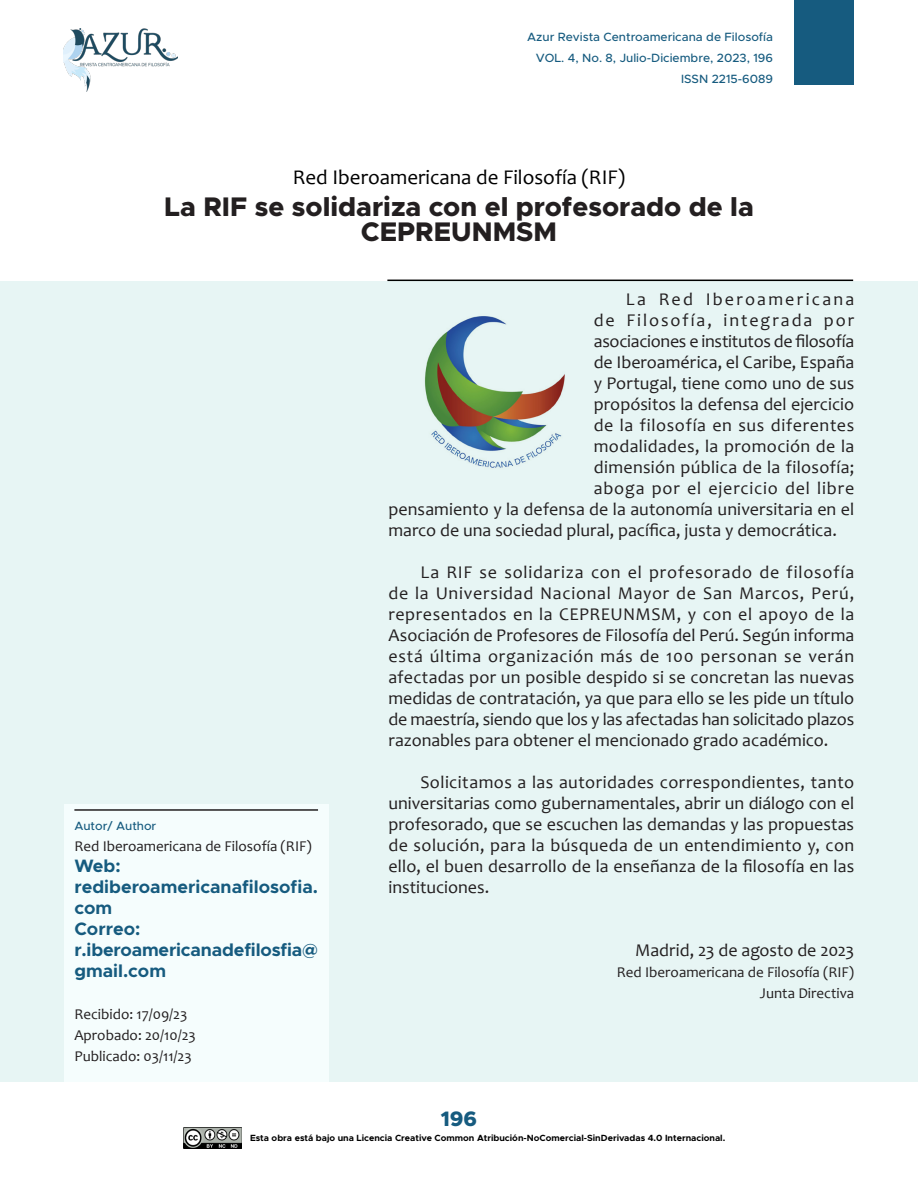
<style>
.page{position:relative;width:918px;height:1188px;background:#fff}
.page>*{position:absolute;margin:0;border:0;box-sizing:border-box;transform-origin:0 0}
.Títulos_de_los_artículos{font:800 27px/25.5px "Metropolis";color:#231f20;text-align:center}
.Títulos_de_los_artículos-2{font:21px "Candara";color:#000}
.t1{font:800 21px "Metropolis";color:#165b7f}
.Cuerpo_de_texto_inicial{font:18px/21px "Candara";letter-spacing:.005em;color:#231f20;text-align:justify}
.Notas_y_Referencias{font:700 18px/21px "Metropolis";color:#165b7f}
.Cuerpo_de_texto_inicial-2{font:18px "Candara";letter-spacing:-.015em;color:#231f20}
.Cuerpo_de_texto_inicial-3{font:18px "Candara";letter-spacing:.035em;color:#231f20}
.Cuerpo_de_texto_inicial-4{font:18px "Candara";letter-spacing:.045em;color:#231f20}
.Cuerpo_de_texto_inicial-5{font:18px "Candara";letter-spacing:.105em;color:#231f20}
.Cuerpo_de_texto_inicial-6{font:18px "Candara";letter-spacing:.125em;color:#231f20}
.Notas_y_Referencias-2{font:15px/21px "Candara";color:#231f20}
.Cuerpo_de_texto_inicial-7{font:15px/21px "Candara";color:#231f20;text-align:right}
.Info_Revista{font:500 12px "Metropolis";color:#165b7f}
.Notas_y_Referencias-3{font:500 12px "Metropolis";color:#165b7f}
.t2{font:700 9px "Metropolis";color:#000}
</style>
<div class="page">
<img style="left:184px;top:1128px;width:57px;height:20px">
<div style="left:794px;top:0;width:60px;height:85px;background:#165b7f"></div>
<img style="left:64px;top:29px;width:113px;height:62px">
<div style="left:0;top:281px;width:918px;height:801px;background:#e7f5f4"></div>
<div style="left:64px;top:804px;width:265px;height:278px;background:#f5fdfd"></div>
<hr style="left:74px;top:809px;width:244px;height:2px;background:#231f20">
<hr style="left:387px;top:280px;width:466px;height:1px;background:#000">
<img style="left:424px;top:316px;width:141px;height:152px">
<p class="Info_Revista" style="left:527px;top:29px;width:247px">Azur Revista Centroamericana de Filosofía</p>
<p class="Info_Revista" style="left:536px;top:50px;width:239px">VOL. 4, No. 8, Julio-Diciembre, 2023, 196</p>
<p class="Info_Revista" style="left:681px;top:71px;width:93px">ISSN 2215-6089</p>
<p class="Títulos_de_los_artículos-2" style="left:293px;top:164px;width:334px">Red Iberoamericana de Filosofía (RIF)</p>
<p class="Títulos_de_los_artículos" style="left:164px;top:194px;width:591px">La RIF se solidariza con el profesorado de la<br>CEPREUNMSM</p>
<p class="Notas_y_Referencias-3" style="left:74px;top:819px;width:83px">Autor/ Author</p>
<p class="Notas_y_Referencias-2" style="left:74px;top:836px;width:239px">Red Iberoamericana de Filosofía (RIF)</p>
<p class="Notas_y_Referencias" style="left:74px;top:855px;width:245px">Web: rediberoamericanafilosofia. com<br>Correo: r.iberoamericanadefilosfia@ gmail.com</p>
<p class="Notas_y_Referencias-2" style="left:74px;top:1004px;width:123px">Recibido: 17/09/23<br>Aprobado: 20/10/23<br>Publicado: 03/11/23</p>
<p class="Cuerpo_de_texto_inicial-6" style="left:626px;top:288px;width:230px">La Red Iberoamericana</p>
<p class="Cuerpo_de_texto_inicial-5" style="left:594px;top:309px;width:262px">de Filosofía, integrada por</p>
<p class="Cuerpo_de_texto_inicial-2" style="left:594px;top:330px;width:262px">asociaciones e institutos de filosofía</p>
<p class="Cuerpo_de_texto_inicial" style="left:594px;top:352px;width:262px">de Iberoamérica, el Caribe, España</p>
<p class="Cuerpo_de_texto_inicial" style="left:594px;top:373px;width:262px">y Portugal, tiene como uno de sus</p>
<p class="Cuerpo_de_texto_inicial" style="left:594px;top:394px;width:262px">propósitos la defensa del ejercicio</p>
<p class="Cuerpo_de_texto_inicial-3" style="left:594px;top:414px;width:262px">de la filosofía en sus diferentes</p>
<p class="Cuerpo_de_texto_inicial" style="left:594px;top:436px;width:262px">modalidades, la promoción de la</p>
<p class="Cuerpo_de_texto_inicial" style="left:594px;top:457px;width:262px">dimensión pública de la filosofía;</p>
<p class="Cuerpo_de_texto_inicial-4" style="left:594px;top:477px;width:262px">aboga por el ejercicio del libre</p>
<p class="Cuerpo_de_texto_inicial" style="left:388px;top:499px;width:467px">pensamiento y la defensa de la autonomía universitaria en el</p>
<p class="Cuerpo_de_texto_inicial" style="left:388px;top:520px;width:450px">marco de una sociedad plural, pacífica, justa y democrática.</p>
<p class="Cuerpo_de_texto_inicial" style="left:388px;top:562px;width:467px;text-indent:32px">La RIF se solidariza con el profesorado de filosofía de la Universidad Nacional Mayor de San Marcos, Perú, representados en la CEPREUNMSM, y con el apoyo de la Asociación de Profesores de Filosofía del Perú. Según informa está última organización más de 100 personan se verán afectadas por un posible despido si se concretan las nuevas medidas de contratación, ya que para ello se les pide un título de maestría, siendo que los y las afectadas han solicitado plazos razonables para obtener el mencionado grado académico.</p>
<p class="Cuerpo_de_texto_inicial" style="left:388px;top:772px;width:467px;text-indent:32px">Solicitamos a las autoridades correspondientes, tanto universitarias como gubernamentales, abrir un diálogo con el profesorado, que se escuchen las demandas y las propuestas de solución, para la búsqueda de un entendimiento y, con ello, el buen desarrollo de la enseñanza de la filosofía en las instituciones.</p>
<p class="t1" style="left:441px;top:1105px;width:38px">196</p>
<p class="Cuerpo_de_texto_inicial" style="left:635px;top:940px;width:220px">Madrid, 23 de agosto de 2023</p>
<p class="Cuerpo_de_texto_inicial-7" style="left:617px;top:962px;width:239px">Red Iberoamericana de Filosofía (RIF)<br>Junta Directiva</p>
<p class="t2" style="left:250px;top:1132px;width:477px">Esta obra está bajo una Licencia Creative Common Atribución-NoComercial-SinDerivadas 4.0 Internacional.</p>
</div>
